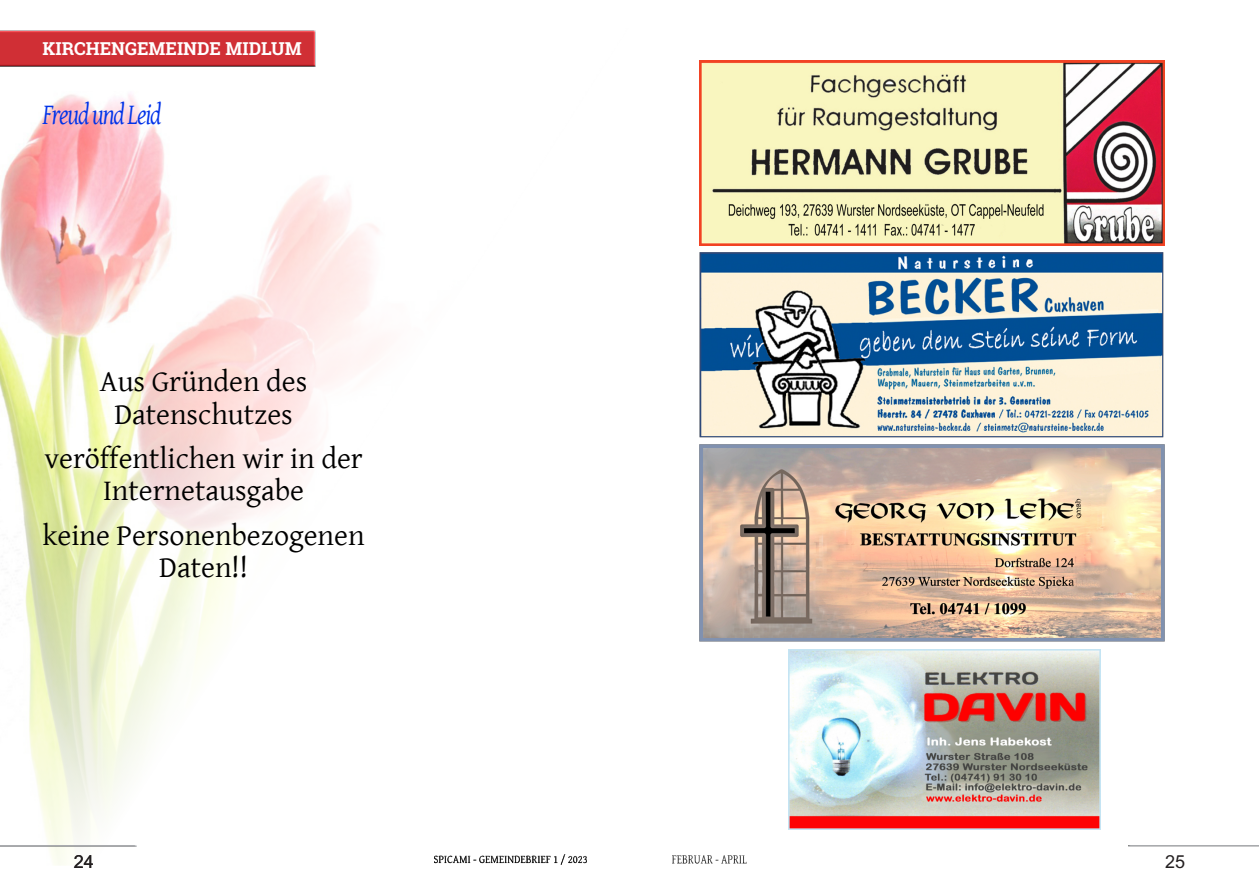
<style>
.page{position:relative;width:1259px;height:893px;background:#fff}
.page>*{position:absolute;margin:0;border:0;box-sizing:border-box;transform-origin:0 0}
.t1{font:30px/32.4px "Gentium Basic";color:#000;text-align:center}
.t2{font:italic 30px "Gentium Basic";letter-spacing:-.05em;color:#0033e9;scale:.8 1}
.t3{font:700 18px "Roboto Slab";color:#fff}
.t4{font:18px "Arial";color:#231f20}
</style>
<div class="page">
<img style="left:0;top:30px;width:587px;height:835px">
<img style="left:434px;top:854px;width:152px;height:10px">
<img style="left:0;top:846px;width:136px;height:1px">
<img style="left:0;top:30px;width:315px;height:37px">
<img style="left:672px;top:856px;width:75px;height:7px">
<img style="left:699px;top:252px;width:465px;height:186px">
<img style="left:699px;top:445px;width:466px;height:197px">
<img style="left:699px;top:61px;width:466px;height:184px">
<img style="left:788px;top:649px;width:312px;height:180px">
<p class="t3" style="left:43px;top:37px;width:261px">KIRCHENGEMEINDE MIDLUM</p>
<p class="t2" style="left:43px;top:97px;width:150px">FreudundLeid</p>
<p class="t1" style="left:100px;top:366px;width:209px">Aus Gründen des<br>Datenschutzes</p>
<p class="t1" style="left:44px;top:443px;width:320px">veröffentlichen wir in der<br>Internetausgabe</p>
<p class="t1" style="left:43px;top:520px;width:323px">keine Personenbezogenen<br>Daten!!</p>
<p class="t4" style="left:74px;top:854px;width:22px">24</p>
<p class="t4" style="left:1165px;top:854px;width:22px">25</p>
</div>
